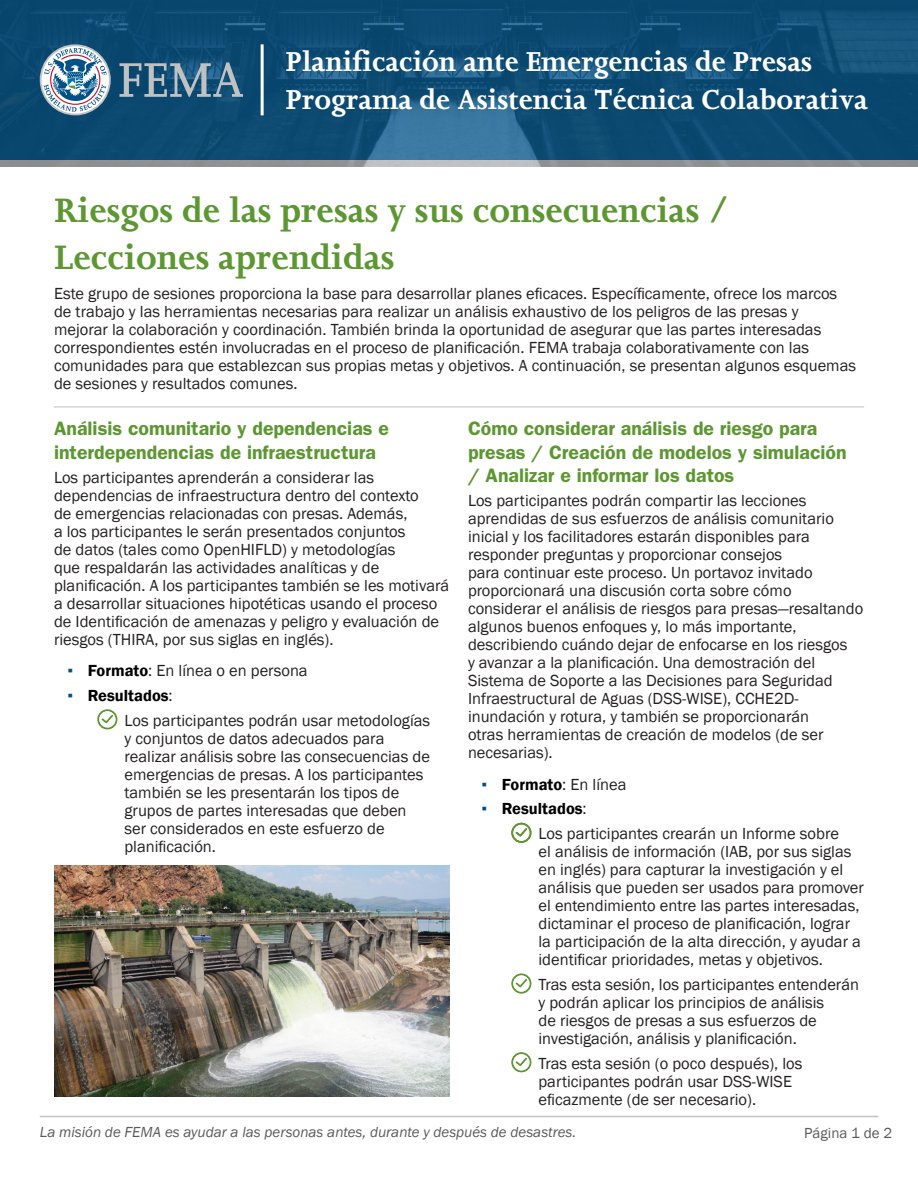
<style>
.page{position:relative;width:918px;height:1188px;background:#fff}
.page>*{position:absolute;margin:0;border:0;box-sizing:border-box;transform-origin:0 0}
.t1{font:700 39px/46.8px "Joanna MT Std";color:#5c9731}
.t2{font:700 31.5px/37.8px "Joanna MT Std";color:#fff}
.t3{font:600 19.5px/23.4px "ITC Franklin Gothic Std";color:#5c9731}
.t4{font:16.5px/18px "Franklin Gothic";color:#231f20}
.t5{font:italic 15px "Franklin Gothic";color:#5a5a5d}
.t6{font:15px "Franklin Gothic";color:#5a5a5d}
.s1{color:#005187}
.s2{font-weight:600;color:#000}
</style>
<div class="page">
<img style="left:0;top:0;width:918px;height:167px">
<div style="left:40px;top:44px;width:71px;height:71px;border:2px solid #c1c2c4;border-radius:50%"></div>
<svg style="left:44px;top:48px;width:63px;height:64px"></svg>
<svg style="left:119px;top:62px;width:124px;height:35px;background:#4d7691"></svg>
<hr style="left:261px;top:44px;width:3px;height:71px;background:#fff">
<hr style="left:40px;top:1116px;width:838px;height:1px;background:#c1c2c4">
<svg style="left:98px;top:709px;width:19px;height:20px"></svg>
<svg style="left:512px;top:823px;width:19px;height:20px"></svg>
<svg style="left:512px;top:974px;width:19px;height:19px"></svg>
<svg style="left:512px;top:1052px;width:19px;height:20px"></svg>
<hr style="left:54px;top:407px;width:810px;height:1px;background:#c1c2c4">
<img style="left:54px;top:866px;width:396px;height:230px">
<h2 class="t2" style="left:285px;top:43px;width:584px">Planificación ante Emergencias de Presas<br>Programa de Asistencia Técnica Colaborativa</h2>
<h1 class="t1" style="left:54px;top:188px;width:677px">Riesgos de las presas y sus consecuencias /<br>Lecciones aprendidas</h1>
<p class="t4" style="left:54px;top:285px;width:804px">Este grupo de sesiones proporciona la base para desarrollar planes eficaces. Específicamente, ofrece los marcos de trabajo y las herramientas necesarias para realizar un análisis exhaustivo de los peligros de las presas y mejorar la colaboración y coordinación. También brinda la oportunidad de asegurar que las partes interesadas correspondientes estén involucradas en el proceso de planificación. FEMA trabaja colaborativamente con las comunidades para que establezcan sus propias metas y objetivos. A continuación, se presentan algunos esquemas de sesiones y resultados comunes.</p>
<p class="t3" style="left:54px;top:417px;width:337px">Análisis comunitario y dependencias e interdependencias de infraestructura</p>
<p class="t4" style="left:54px;top:469px;width:397px">Los participantes aprenderán a considerar las dependencias de infraestructura dentro del contexto<br>de emergencias relacionadas con presas. Además,<br>a los participantes le serán presentados conjuntos<br>de datos (tales como OpenHIFLD) y metodologías<br>que respaldarán las actividades analíticas y de planificación. A los participantes también se les motivará a desarrollar situaciones hipotéticas usando el proceso de Identificación de amenazas y peligro y evaluación de riesgos (THIRA, por sus siglas en inglés).</p>
<p class="t4" style="left:67px;top:662px;width:242px"><span class="s1">▪</span> <span class="s2">Formato</span>: En línea o en persona</p>
<p class="t4" style="left:124px;top:683px;width:307px;line-height:24.8px;text-indent:-57px"><span class="s1">▪</span> <span class="s2">Resultados</span>:<br>Los participantes podrán usar metodologías</p>
<p class="t4" style="left:124px;top:730px;width:307px">y conjuntos de datos adecuados para realizar análisis sobre las consecuencias de emergencias de presas. A los participantes también se les presentarán los tipos de grupos de partes interesadas que deben ser considerados en este esfuerzo de planificación.</p>
<p class="t3" style="left:468px;top:417px;width:380px">Cómo considerar análisis de riesgo para presas / Creación de modelos y simulación / Analizar e informar los datos</p>
<p class="t4" style="left:468px;top:492px;width:397px">Los participantes podrán compartir las lecciones aprendidas de sus esfuerzos de análisis comunitario inicial y los facilitadores estarán disponibles para responder preguntas y proporcionar consejos<br>para continuar este proceso. Un portavoz invitado proporcionará una discusión corta sobre cómo considerar el análisis de riesgos para presas—resaltando algunos buenos enfoques y, lo más importante, describiendo cuándo dejar de enfocarse en los riesgos<br>y avanzar a la planificación. Una demostración del Sistema de Soporte a las Decisiones para Seguridad Infraestructural de Aguas (DSS-WISE), CCHE2D&shy;inundación y rotura, y también se proporcionarán<br>otras herramientas de creación de modelos (de ser necesarias).</p>
<p class="t4" style="left:481px;top:776px;width:146px"><span class="s1">▪</span> <span class="s2">Formato</span>: En línea</p>
<p class="t4" style="left:538px;top:797px;width:302px;line-height:24.8px;text-indent:-57px"><span class="s1">▪</span> <span class="s2">Resultados</span>:<br>Los participantes crearán un Informe sobre</p>
<p class="t4" style="left:538px;top:843px;width:327px">el análisis de información (IAB, por sus siglas en inglés) para capturar la investigación y el análisis que pueden ser usados para promover el entendimiento entre las partes interesadas, dictaminar el proceso de planificación, lograr la participación de la alta dirección, y ayudar a identificar prioridades, metas y objetivos.</p>
<p class="t4" style="left:538px;top:976px;width:322px">Tras esta sesión, los participantes entenderán y podrán aplicar los principios de análisis<br>de riesgos de presas a sus esfuerzos de investigación, análisis y planificación.</p>
<p class="t4" style="left:538px;top:1055px;width:265px">Tras esta sesión (o poco después), los participantes podrán usar DSS-WISE eficazmente (de ser necesario).</p>
<p class="t5" style="left:40px;top:1122px;width:538px">La misión de FEMA es ayudar a las personas antes, durante y después de desastres.</p>
<p class="t6" style="left:804px;top:1124px;width:89px">Página 1 de 2</p>
</div>
